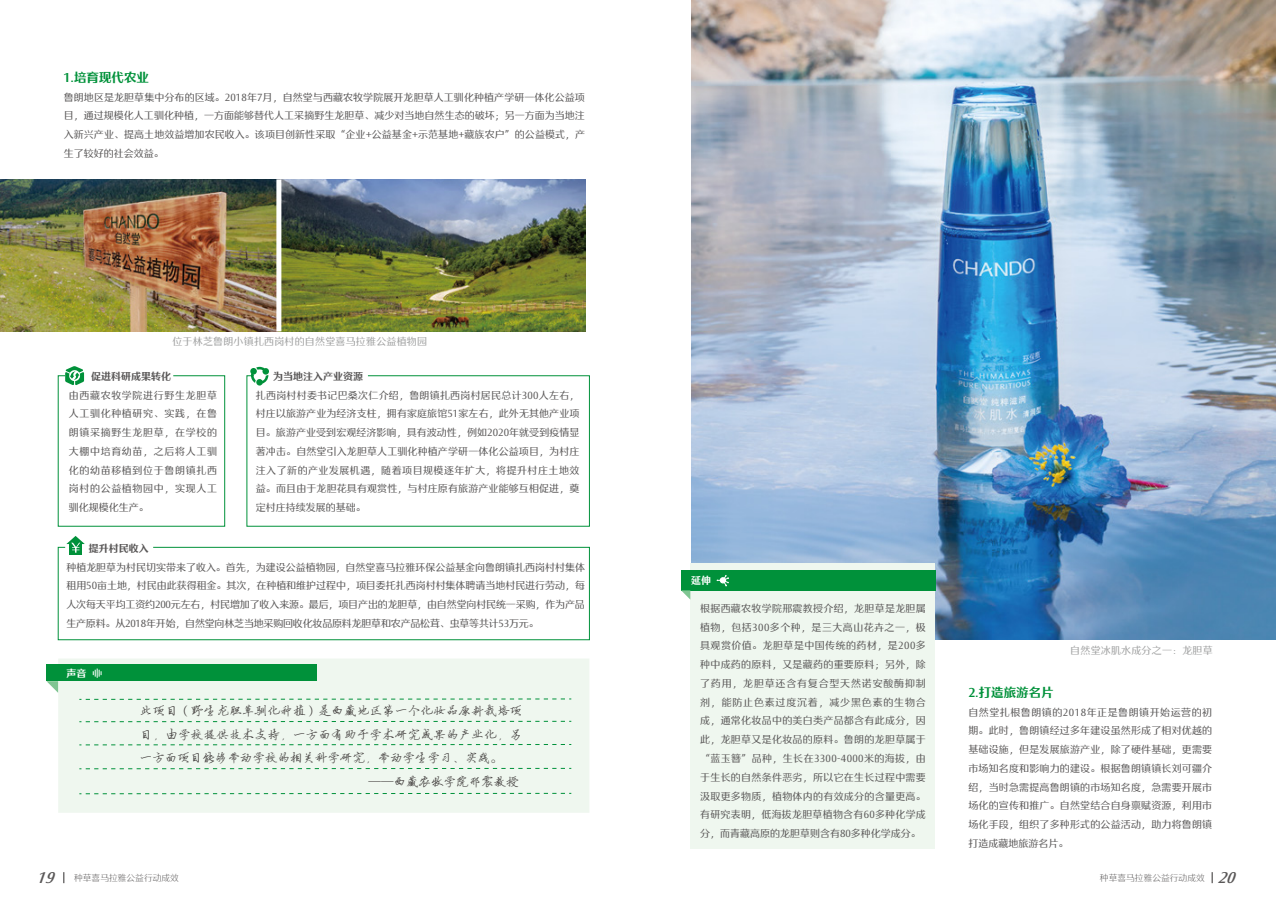
<style>
.page{position:relative;width:1276px;height:922px;background:#fff}
.page>*{position:absolute;margin:0;border:0;box-sizing:border-box;transform-origin:0 0}
.t1{font:12.5px "FZYBXSJW GB1 0";letter-spacing:.02em;color:#3e3a39}
.t2{font:12.5px "FZYBXSJW GB1 0";color:#3e3a39}
.t3{font:12.5px "FZYASHS CU GB1 0";color:#00913a}
.t4{font:10px/18.8px "FZYASHS GB1 0";letter-spacing:.005em;color:#595757;text-align:justify}
.t5{font:10px "FZYASHS GB1 0";letter-spacing:.02em;color:#9fa0a0}
.t6{font:10px "FZYASHS CU GB1 0";color:#595757}
.t7{font:10px "FZYASHS CU GB1 0";color:#fff}
.t8{font:8.75px "FZYASHS XIAN GB1 0";color:#595757}
.s1{font-family:"FZYASHS ZHONG GB1 0";font-style:italic;font-size:15px}
</style>
<div class="page">
<img style="left:692px;top:0;width:584px;height:639px">
<div style="left:690px;top:563px;width:245px;height:285px;background:#eff7ef"></div>
<div style="left:681px;top:570px;width:254px;height:20px;background:#00913a"></div>
<svg style="left:716px;top:575px;width:13px;height:11px"></svg>
<svg style="left:681px;top:590px;width:9px;height:9px"></svg>
<div style="left:58px;top:659px;width:531px;height:153px;background:#eff7ef"></div>
<div style="left:46px;top:664px;width:270px;height:17px;background:#00913a"></div>
<svg style="left:46px;top:681px;width:12px;height:11px"></svg>
<svg style="left:66px;top:536px;width:19px;height:10px"></svg>
<svg style="left:58px;top:546px;width:532px;height:94px"></svg>
<svg style="left:79px;top:792px;width:492px;height:2px"></svg>
<svg style="left:79px;top:767px;width:492px;height:2px"></svg>
<svg style="left:79px;top:743px;width:492px;height:2px"></svg>
<svg style="left:79px;top:720px;width:492px;height:2px"></svg>
<svg style="left:79px;top:698px;width:492px;height:1px"></svg>
<svg style="left:93px;top:668px;width:9px;height:9px"></svg>
<img style="left:0;top:179px;width:276px;height:152px">
<img style="left:281px;top:179px;width:304px;height:152px">
<svg style="left:250px;top:367px;width:19px;height:8px"></svg>
<svg style="left:58px;top:366px;width:167px;height:160px"></svg>
<svg style="left:246px;top:375px;width:344px;height:151px"></svg>
<p class="t3" style="left:64px;top:71px;width:87px">1.培育现代农业</p>
<p class="t4" style="left:64px;top:88px;width:523px">鲁朗地区是龙胆草集中分布的区域。2018年7月，自然堂与西藏农牧学院展开龙胆草人工驯化种植产学研一体化公益项目，通过规模化人工驯化种植，一方面能够替代人工采摘野生龙胆草、减少对当地自然生态的破坏；另一方面为当地注入新兴产业、提高土地效益增加农民收入。该项目创新性采取“企业+公益基金+示范基地+藏族农户”的公益模式，产生了较好的社会效益。</p>
<p class="t5" style="left:172px;top:336px;width:256px">位于林芝鲁朗小镇扎西岗村的自然堂喜马拉雅公益植物园</p>
<p class="t6" style="left:91px;top:371px;width:81px">促进科研成果转化</p>
<p class="t4" style="left:69px;top:386px;width:150px">由西藏农牧学院进行野生龙胆草人工驯化种植研究、实践，在鲁朗镇采摘野生龙胆草，在学校的大棚中培育幼苗，之后将人工驯化的幼苗移植到位于鲁朗镇扎西岗村的公益植物园中，实现人工驯化规模化生产。</p>
<p class="t6" style="left:273px;top:371px;width:91px">为当地注入产业资源</p>
<p class="t4" style="left:256px;top:386px;width:325px">扎西岗村村委书记巴桑次仁介绍，鲁朗镇扎西岗村居民总计300人左右，村庄以旅游产业为经济支柱，拥有家庭旅馆51家左右，此外无其他产业项目。旅游产业受到宏观经济影响，具有波动性，例如2020年就受到疫情显著冲击。自然堂引入龙胆草人工驯化种植产学研一体化公益项目，为村庄注入了新的产业发展机遇，随着项目规模逐年扩大，将提升村庄土地效益。而且由于龙胆花具有观赏性，与村庄原有旅游产业能够互相促进，奠定村庄持续发展的基础。</p>
<p class="t6" style="left:89px;top:543px;width:61px">提升村民收入</p>
<p class="t4" style="left:66px;top:558px;width:520px">种植龙胆草为村民切实带来了收入。首先，为建设公益植物园，自然堂喜马拉雅环保公益基金向鲁朗镇扎西岗村村集体租用50亩土地，村民由此获得租金。其次，在种植和维护过程中，项目委托扎西岗村村集体聘请当地村民进行劳动，每人次每天平均工资约200元左右，村民增加了收入来源。最后，项目产出的龙胆草，由自然堂向村民统一采购，作为产品生产原料。从2018年开始，自然堂向林芝当地采购回收化妆品原料龙胆草和农产品松茸、虫草等共计53万元。</p>
<p class="t7" style="left:66px;top:667px;width:21px">声音</p>
<p class="t1" style="left:140px;top:703px;width:384px">此项目（野生龙胆草驯化种植）是西藏地区第一个化妆品原料栽培项</p>
<p class="t1" style="left:140px;top:727px;width:384px">目，由学校提供技术支持，一方面有助于学术研究成果的产业化，另</p>
<p class="t2" style="left:140px;top:751px;width:364px">一方面项目能够带动学校的相关科学研究，带动学生学习、实践。</p>
<p class="t2" style="left:369px;top:775px;width:151px">——西藏农牧学院邢震教授</p>
<p class="t7" style="left:691px;top:575px;width:21px">延伸</p>
<p class="t4" style="left:700px;top:599px;width:227px">根据西藏农牧学院邢震教授介绍，龙胆草是龙胆属植物，包括300多个种，是三大高山花卉之一，极具观赏价值。龙胆草是中国传统的药材，是200多种中成药的原料，又是藏药的重要原料；另外，除了药用，龙胆草还含有复合型天然诺安酸酶抑制剂，能防止色素过度沉着，减少黑色素的生物合成，通常化妆品中的美白类产品都含有此成分，因此，龙胆草又是化妆品的原料。鲁朗的龙胆草属于“蓝玉簪”品种，生长在3300-4000米的海拔，由于生长的自然条件恶劣，所以它在生长过程中需要汲取更多物质，植物体内的有效成分的含量更高。有研究表明，低海拔龙胆草植物含有60多种化学成分，而青藏高原的龙胆草则含有80多种化学成分。</p>
<p class="t5" style="left:1070px;top:645px;width:144px">自然堂冰肌水成分之一：龙胆草</p>
<p class="t3" style="left:968px;top:685px;width:87px">2.打造旅游名片</p>
<p class="t4" style="left:968px;top:702px;width:245px">自然堂扎根鲁朗镇的2018年正是鲁朗镇开始运营的初期。此时，鲁朗镇经过多年建设虽然形成了相对优越的基础设施，但是发展旅游产业，除了硬件基础，更需要市场知名度和影响力的建设。根据鲁朗镇镇长刘可疆介绍，当时急需提高鲁朗镇的市场知名度，急需要开展市场化的宣传和推广。自然堂结合自身禀赋资源，利用市场化手段，组织了多种形式的公益活动，助力将鲁朗镇打造成藏地旅游名片。</p>
<p class="t8" style="left:37px;top:873px;width:144px"><span class="s1">19</span> 种草喜马拉雅公益行动成效</p>
<p class="t8" style="left:1100px;top:873px;width:142px">种草喜马拉雅公益行动成效 <span class="s1">20</span></p>
</div>
